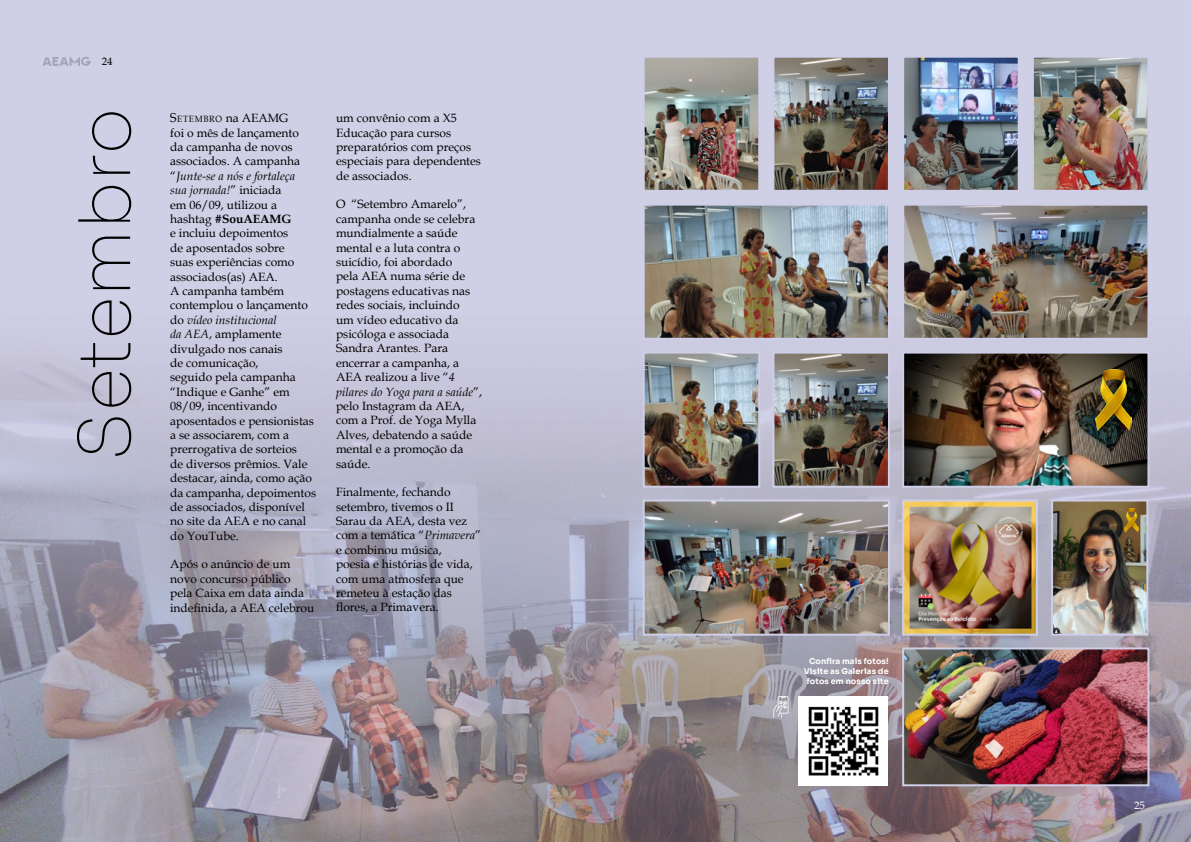
<style>
.page{position:relative;width:1191px;height:842px;background:#fff}
.page>*{position:absolute;margin:0;border:0;box-sizing:border-box;transform-origin:0 0}
.t1{font:100 71px "Sora";color:#000}
.t2{font:12px/14.4px "Book Antiqua";color:#000}
.t3{font:10.8px "Book Antiqua";color:#000}
.t4{font:10.8px "Book Antiqua";color:#fff}
.t5{font:9.1px "Book Antiqua";letter-spacing:.085em;color:#000;scale:.93 1}
.t6{font:700 8px/10px "Sora";letter-spacing:.01em;color:#fff;text-align:right}
.s1{font-size:13px}
.s2{font-size:12px}
.s3{font-style:italic}
.s4{font-weight:700}
</style>
<div class="page">
<img style="left:0;top:0;width:1191px;height:842px">
<img style="left:645px;top:355px;width:112px;height:130px">
<div style="left:642px;top:352px;width:118px;height:136px;border:2px solid #cecfe7"></div>
<img style="left:645px;top:207px;width:242px;height:130px">
<div style="left:642px;top:204px;width:248px;height:136px;border:2px solid #cecfe7"></div>
<img style="left:905px;top:207px;width:241px;height:130px">
<div style="left:902px;top:204px;width:247px;height:136px;border:2px solid #cecfe7"></div>
<img style="left:905px;top:59px;width:111px;height:130px">
<div style="left:902px;top:56px;width:117px;height:136px;border:2px solid #cecfe7"></div>
<img style="left:905px;top:355px;width:241px;height:130px">
<div style="left:902px;top:352px;width:247px;height:136px;border:2px solid #cecfe7"></div>
<img style="left:645px;top:59px;width:112px;height:130px">
<div style="left:642px;top:56px;width:118px;height:136px;border:2px solid #cecfe7"></div>
<img style="left:775px;top:59px;width:112px;height:130px">
<div style="left:772px;top:56px;width:118px;height:136px;border:2px solid #cecfe7"></div>
<img style="left:775px;top:355px;width:112px;height:130px">
<div style="left:772px;top:352px;width:118px;height:136px;border:2px solid #cecfe7"></div>
<img style="left:905px;top:502px;width:129px;height:131px">
<div style="left:902px;top:499px;width:135px;height:137px;border:2px solid #cecfe7"></div>
<img style="left:1035px;top:59px;width:111px;height:130px">
<div style="left:1032px;top:56px;width:117px;height:136px;border:2px solid #cecfe7"></div>
<img style="left:1054px;top:502px;width:91px;height:131px">
<div style="left:1051px;top:499px;width:97px;height:137px;border:2px solid #cecfe7"></div>
<img style="left:645px;top:502px;width:242px;height:131px">
<div style="left:642px;top:499px;width:248px;height:137px;border:2px solid #cecfe7"></div>
<img style="left:905px;top:650px;width:241px;height:133px">
<div style="left:902px;top:647px;width:247px;height:139px;border:2px solid #cecfe7"></div>
<div style="left:799px;top:696px;width:89px;height:89px;background:#fff"></div>
<svg style="left:773px;top:696px;width:15px;height:22px"></svg>
<img style="left:808px;top:706px;width:71px;height:70px">
<img style="left:1096px;top:370px;width:35px;height:61px">
<img style="left:1124px;top:509px;width:14px;height:24px">
<p class="t3" style="left:102px;top:54px;width:12px">24</p>
<h1 class="t1" style="left:46px;top:462px;width:355px;rotate:-90deg">Setembro</h1>
<p class="t5" style="left:170px;top:113px;width:129px"><span class="s1">S</span>ETEMBRO <span class="s2">na AEAMG</span></p>
<p class="t2" style="left:170px;top:125px;width:147px">foi o mês de lançamento<br>da campanha de novos associados. A campanha “<span class="s3">Junte-se a nós e fortaleça<br>sua jornada!</span>” iniciada<br>em 06/09, utilizou a hashtag <span class="s4">#SouAEAMG<br></span>e incluiu depoimentos<br>de aposentados sobre<br>suas experiências como associados(as) AEA.<br>A campanha também contemplou o lançamento do <span class="s3">vídeo institucional<br>da AEA</span>, amplamente divulgado nos canais<br>de comunicação,<br>seguido pela campanha “Indique e Ganhe” em<br>08/09, incentivando aposentados e pensionistas a se associarem, com a prerrogativa de sorteios<br>de diversos prêmios. Vale destacar, ainda, como ação da campanha, depoimentos de associados, disponível no site da AEA e no canal do YouTube.</p>
<p class="t2" style="left:170px;top:557px;width:146px">Após o anúncio de um novo concurso público pela Caixa em data ainda indefinida, a AEA celebrou</p>
<p class="t2" style="left:336px;top:111px;width:146px">um convênio com a X5<br>Educação para cursos preparatórios com preços especiais para dependentes de associados.</p>
<p class="t2" style="left:336px;top:197px;width:147px">O “Setembro Amarelo”, campanha onde se celebra mundialmente a saúde mental e a luta contra o suicídio, foi abordado<br>pela AEA numa série de postagens educativas nas redes sociais, incluindo<br>um vídeo educativo da psicóloga e associada<br>Sandra Arantes. Para encerrar a campanha, a<br>AEA realizou a live “<span class="s3">4 pilares do Yoga para a saúde</span>”, pelo Instagram da AEA, com a Prof. de Yoga Mylla<br>Alves, debatendo a saúde mental e a promoção da saúde.</p>
<p class="t2" style="left:336px;top:485px;width:147px">Finalmente, fechando setembro, tivemos o II<br>Sarau da AEA, desta vez com a temática “<span class="s3">Primavera</span>” e combinou música,<br>poesia e histórias de vida, com uma atmosfera que remeteu à estação das flores, a Primavera.</p>
<p class="t6" style="left:804px;top:655px;width:86px">Confira mais fotos!<br>Visite as Galerias de fotos em nosso site</p>
<p class="t4" style="left:1134px;top:797px;width:12px">25</p>
</div>
